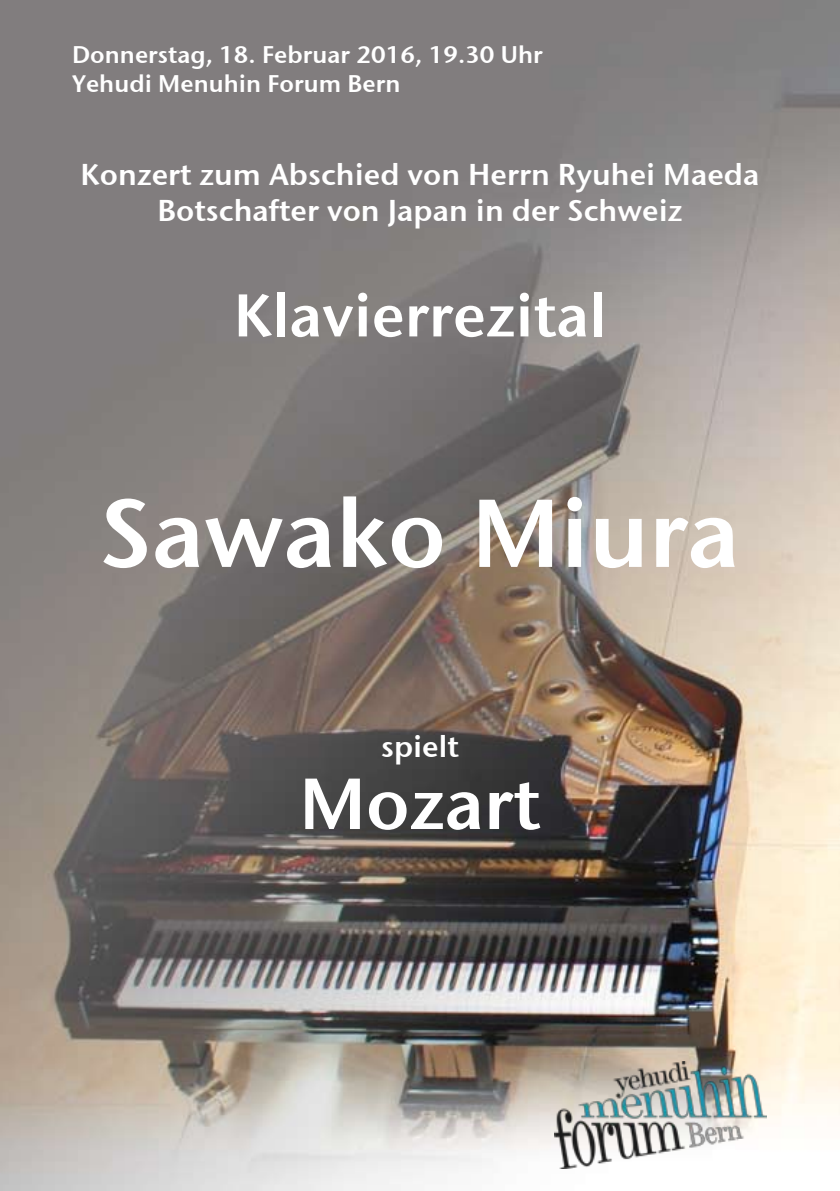
<style>
.page{position:relative;width:840px;height:1191px;background:#fff}
.page>*{position:absolute;margin:0;border:0;box-sizing:border-box;transform-origin:0 0}
.t1{font:96px "Stone Sans Sem ITCTT Semi";color:#fff}
.t2{font:72px "Stone Sans Sem ITCTT Semi";color:#fff}
.t3{font:60px "Stone Sans Sem ITCTT Semi";color:#fff}
.t4{font:30px/36px "Stone Sans Sem ITCTT Semi";color:#fff;text-align:center}
.t5{font:24px/28.8px "Stone Sans Sem ITCTT Semi";color:#fff}
</style>
<div class="page">
<img style="left:0;top:0;width:839px;height:1191px">
<img style="left:554px;top:1061px;width:212px;height:107px">
<p class="t5" style="left:72px;top:38px;width:472px">Donnerstag, 18. Februar 2016, 19.30 Uhr<br>Yehudi Menuhin Forum Bern</p>
<p class="t4" style="left:80px;top:154px;width:680px">Konzert zum Abschied von Herrn Ryuhei Maeda<br>Botschafter von Japan in der Schweiz</p>
<h3 class="t3" style="left:233px;top:265px;width:374px">Klavierrezital</h3>
<h1 class="t1" style="left:100px;top:453px;width:641px">Sawako Miura</h1>
<p class="t4" style="left:381px;top:726px;width:79px">spielt</p>
<h2 class="t2" style="left:299px;top:743px;width:242px">Mozart</h2>
</div>
